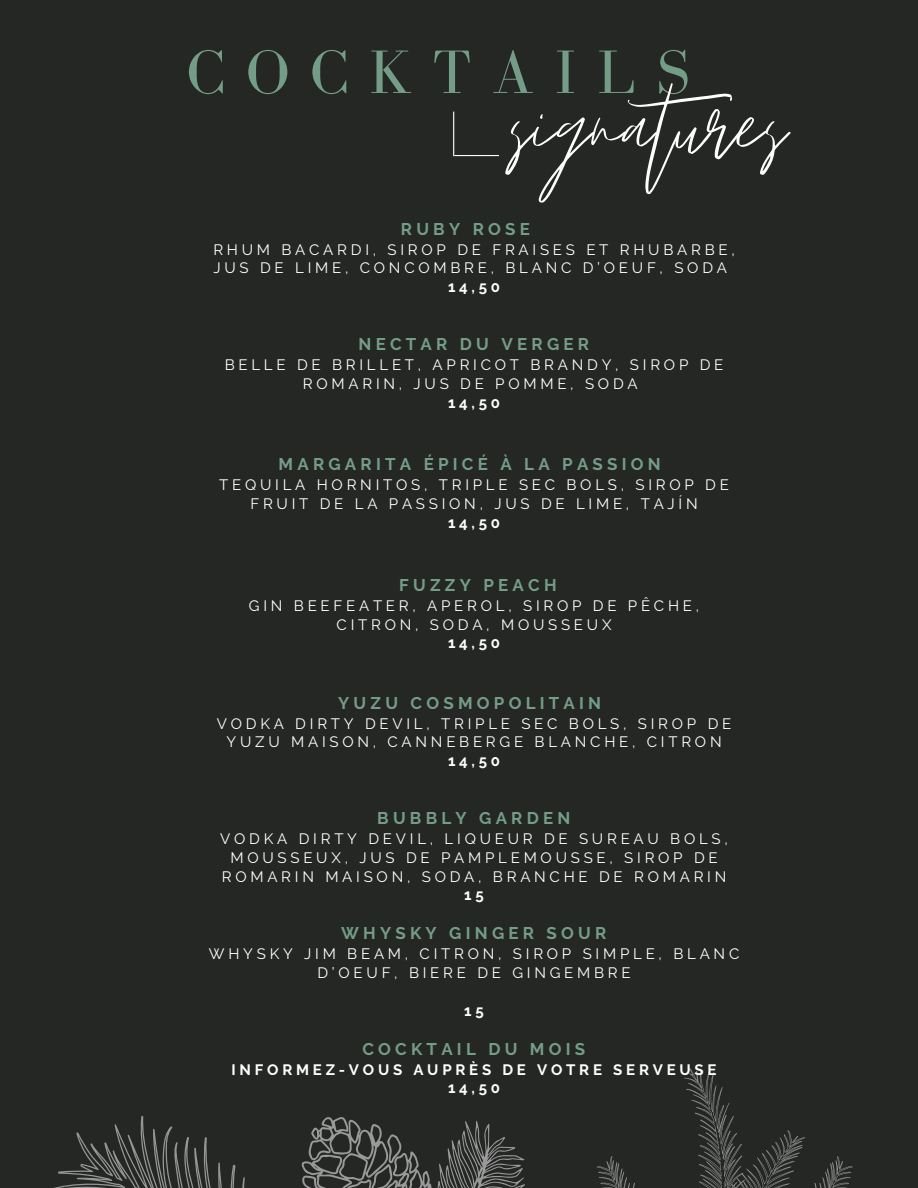
<style>
.page{position:relative;width:918px;height:1188px;background:#252725}
.page>*{position:absolute;margin:0;border:0;box-sizing:border-box;transform-origin:0 0}
.t1{font:157.2px "Emitha Script";color:#fff}
.t2{font:63px "Bodoni FLF";letter-spacing:.33em;color:#749d87}
.t3{font:700 16.95px "Raleway";letter-spacing:.25em;color:#749d87}
.t4{font:15px/18.8px "Raleway";letter-spacing:.25em;color:#fff;text-align:center}
.t5{font:700 15px "Raleway";letter-spacing:.25em;color:#fff}
</style>
<div class="page">
<svg style="left:423px;top:1121px;width:70px;height:67px"></svg>
<svg style="left:54px;top:1116px;width:369px;height:72px"></svg>
<svg style="left:493px;top:1068px;width:360px;height:120px"></svg>
<hr style="left:454px;top:155px;width:45px;height:1px;background:#fff">
<hr style="left:453px;top:112px;width:1px;height:44px;background:#fff">
<p class="t2" style="left:186px;top:38px;width:505px">COCKTAILS</p>
<p class="t1" style="left:508px;top:43px;width:280px">signatures</p>
<p class="t3" style="left:401px;top:219px;width:131px">RUBY ROSE</p>
<p class="t4" style="left:213px;top:240px;width:523px;text-align:left">RHUM BACARDI, SIROP DE FRAISES ET RHUBARBE,<br>JUS DE LIME, CONCOMBRE, BLANC D’OEUF, SODA</p>
<p class="t5" style="left:448px;top:278px;width:54px">14,50</p>
<p class="t3" style="left:359px;top:334px;width:232px">NECTAR DU VERGER</p>
<p class="t4" style="left:225px;top:355px;width:500px">BELLE DE BRILLET, APRICOT BRANDY, SIROP DE<br>ROMARIN, JUS DE POMME, SODA</p>
<p class="t5" style="left:448px;top:393px;width:54px">14,50</p>
<p class="t3" style="left:279px;top:454px;width:384px">MARGARITA ÉPICÉ À LA PASSION</p>
<p class="t4" style="left:219px;top:476px;width:511px">TEQUILA HORNITOS, TRIPLE SEC BOLS, SIROP DE<br>FRUIT DE LA PASSION, JUS DE LIME, TAJÍN</p>
<p class="t5" style="left:448px;top:514px;width:54px">14,50</p>
<p class="t3" style="left:399px;top:575px;width:159px">FUZZY PEACH</p>
<p class="t4" style="left:249px;top:596px;width:452px">GIN BEEFEATER, APEROL, SIROP DE PÊCHE,<br>CITRON, SODA, MOUSSEUX</p>
<p class="t5" style="left:448px;top:634px;width:54px">14,50</p>
<p class="t3" style="left:338px;top:693px;width:264px">YUZU COSMOPOLITAIN</p>
<p class="t4" style="left:217px;top:714px;width:516px">VODKA DIRTY DEVIL, TRIPLE SEC BOLS, SIROP DE<br>YUZU MAISON, CANNEBERGE BLANCHE, CITRON</p>
<p class="t5" style="left:448px;top:752px;width:54px">14,50</p>
<p class="t3" style="left:377px;top:808px;width:195px">BUBBLY GARDEN</p>
<p class="t4" style="left:220px;top:829px;width:509px">VODKA DIRTY DEVIL, LIQUEUR DE SUREAU BOLS,<br>MOUSSEUX, JUS DE PAMPLEMOUSSE, SIROP DE<br>ROMARIN MAISON, SODA, BRANCHE DE ROMARIN</p>
<p class="t5" style="left:464px;top:886px;width:21px">1 5</p>
<p class="t3" style="left:341px;top:923px;width:267px">WHYSKY GINGER SOUR</p>
<p class="t4" style="left:209px;top:945px;width:532px">WHYSKY JIM BEAM, CITRON, SIROP SIMPLE, BLANC<br>D’OEUF, BIERE DE GINGEMBRE</p>
<p class="t5" style="left:464px;top:1002px;width:21px">1 5</p>
<p class="t3" style="left:362px;top:1039px;width:224px">COCKTAIL DU MOIS</p>
<p class="t5" style="left:232px;top:1061px;width:487px">INFORMEZ-VOUS AUPRÈS DE VOTRE SERVEUSE</p>
<p class="t5" style="left:448px;top:1079px;width:54px">14,50</p>
</div>
